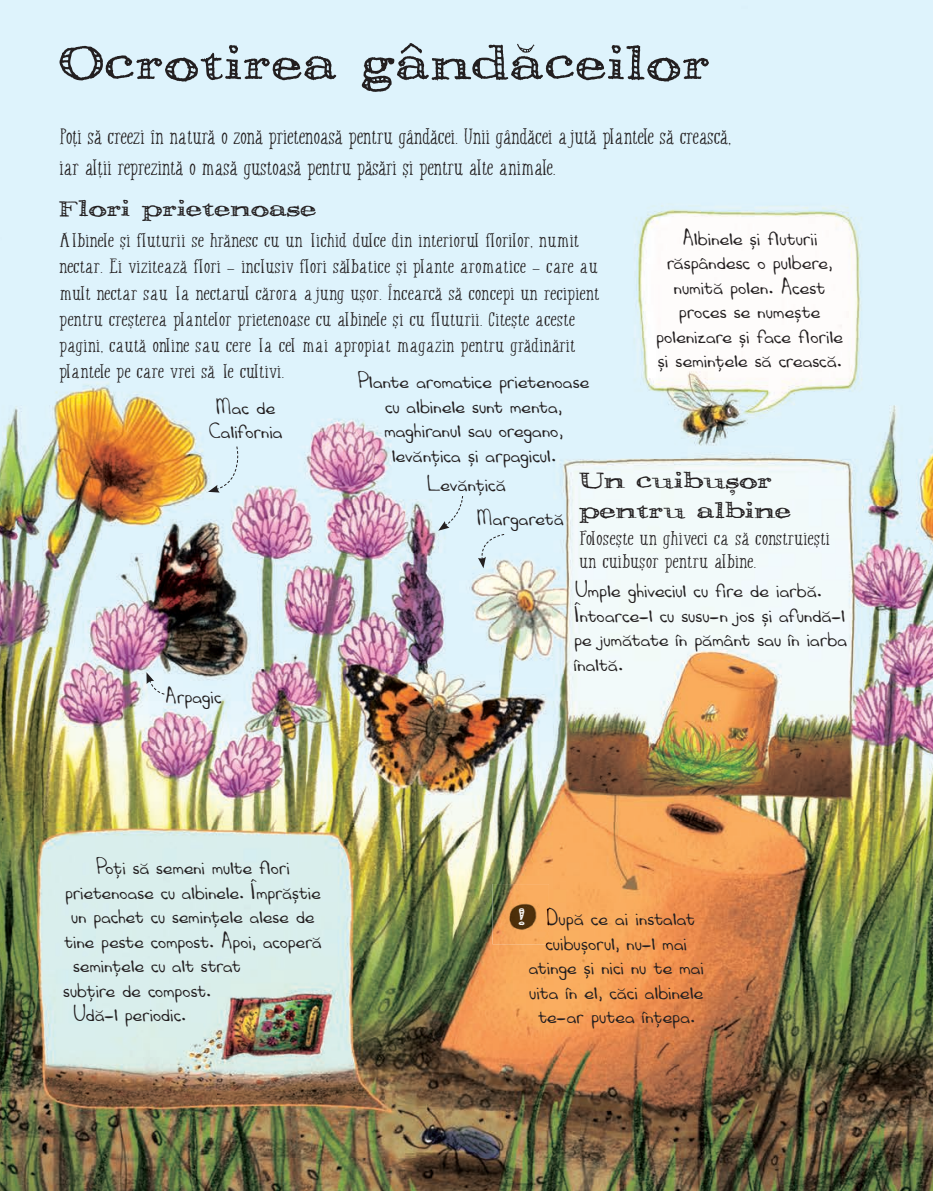
<style>
.page{position:relative;width:933px;height:1191px;background:#fff}
.page>*{position:absolute;margin:0;border:0;box-sizing:border-box;transform-origin:0 0}
.t1{font:63px "Pesto";letter-spacing:.05em;color:#231f20;scale:.9 1}
.t2{font:29.75px/29.8px "Pesto";letter-spacing:.03em;color:#231f20}
.t3{font:29.75px "Pesto";color:#fafafa}
.t4{font:23.62px/31.5px "Buckley RO";letter-spacing:.01em;color:#231f20;scale:1.11 1}
.t5{font:22.75px/24.5px "Robins Hand RO";letter-spacing:.005em;color:#231f20;text-align:center;scale:1.1 1}
.t6{font:22.75px "Robins Hand RO";letter-spacing:.005em;color:#231f20;scale:1.08 1}
.t7{font:21px/26.2px "Buckley RO";letter-spacing:.02em;color:#231f20;scale:1.2 1}
</style>
<div class="page">
<img style="left:0;top:0;width:933px;height:1191px">
<svg style="left:208px;top:445px;width:35px;height:47px;background:#d6eaf2"></svg>
<svg style="left:146px;top:672px;width:19px;height:23px"></svg>
<svg style="left:438px;top:495px;width:25px;height:36px"></svg>
<svg style="left:478px;top:533px;width:27px;height:35px"></svg>
<img style="left:492px;top:884px;width:57px;height:60px">
<img style="left:537px;top:908px;width:12px;height:23px">
<svg style="left:546px;top:935px;width:3px;height:9px"></svg>
<h1 class="t1" style="left:60px;top:31px;width:723px">Ocrotirea gândăceilor</h1>
<p class="t4" style="left:60px;top:121px;width:606px">Poți să creezi în natură o zonă prietenoasă pentru gândăcei. Unii gândăcei ajută plantele să crească, iar alții reprezintă o masă gustoasă pentru păsări și pentru alte animale.</p>
<h2 class="t2" style="left:60px;top:193px;width:258px">Flori prietenoase</h2>
<p class="t7" style="left:60px;top:227px;width:451px">Albinele și fluturii se hrănesc cu un lichid dulce din interiorul florilor, numit nectar. Ei vizitează flori – inclusiv flori sălbatice și plante aromatice – care au mult nectar sau la nectarul cărora ajung ușor. Încearcă să concepi un recipient pentru creșterea plantelor prietenoase cu albinele și cu fluturii. Citește aceste pagini, caută online sau cere la cel mai apropiat magazin pentru grădinărit plantele pe care vrei să le cultivi.</p>
<p class="t5" style="left:207px;top:394px;width:70px">Mac de<br>California</p>
<p class="t5" style="left:357px;top:368px;width:212px">Plante aromatice prietenoase cu albinele sunt menta, maghiranul sau oregano, levănțica și arpagicul.</p>
<p class="t5" style="left:656px;top:225px;width:171px">Albinele și fluturii răspândesc o pulbere, numită polen. Acest proces se numește polenizare și face florile și semințele să crească.</p>
<p class="t5" style="left:164px;top:683px;width:53px">Arpagic</p>
<p class="t6" style="left:96px;top:852px;width:181px">Poți să semeni multe flori</p>
<p class="t6" style="left:65px;top:877px;width:238px">prietenoase cu albinele. Împrăștie</p>
<p class="t6" style="left:71px;top:901px;width:227px">un pachet cu semințele alese de</p>
<p class="t6" style="left:64px;top:926px;width:240px">tine peste compost. Apoi, acoperă</p>
<p class="t6" style="left:73px;top:950px;width:156px">semințele cu alt strat</p>
<p class="t6" style="left:63px;top:975px;width:138px">subțire de compost.</p>
<p class="t6" style="left:72px;top:999px;width:106px">Udă-l periodic.</p>
<p class="t5" style="left:475px;top:466px;width:81px;line-height:34.1px;text-align:left;text-indent:-50px">Levănțică<br>Margaretă</p>
<h2 class="t2" style="left:579px;top:465px;width:213px">Un cuibușor pentru albine</h2>
<p class="t7" style="left:579px;top:527px;width:210px;line-height:22.8px">Folosește un ghiveci ca să construiești un cuibușor pentru albine.</p>
<p class="t5" style="left:573px;top:577px;width:250px;text-align:left">Umple ghiveciul cu fire de iarbă.<br>Întoar ce-l cu susu-n jos și afundă-l pe jumătate în pământ sau în iarba înaltă.</p>
<p class="t5" style="left:528px;top:905px;width:161px">După ce ai instalat cuibușorul, nu-l mai atinge și nici nu te mai uita în el, căci albinele te-ar putea înțepa.</p>
<h2 class="t3" style="left:519px;top:902px;width:7px">!</h2>
</div>
